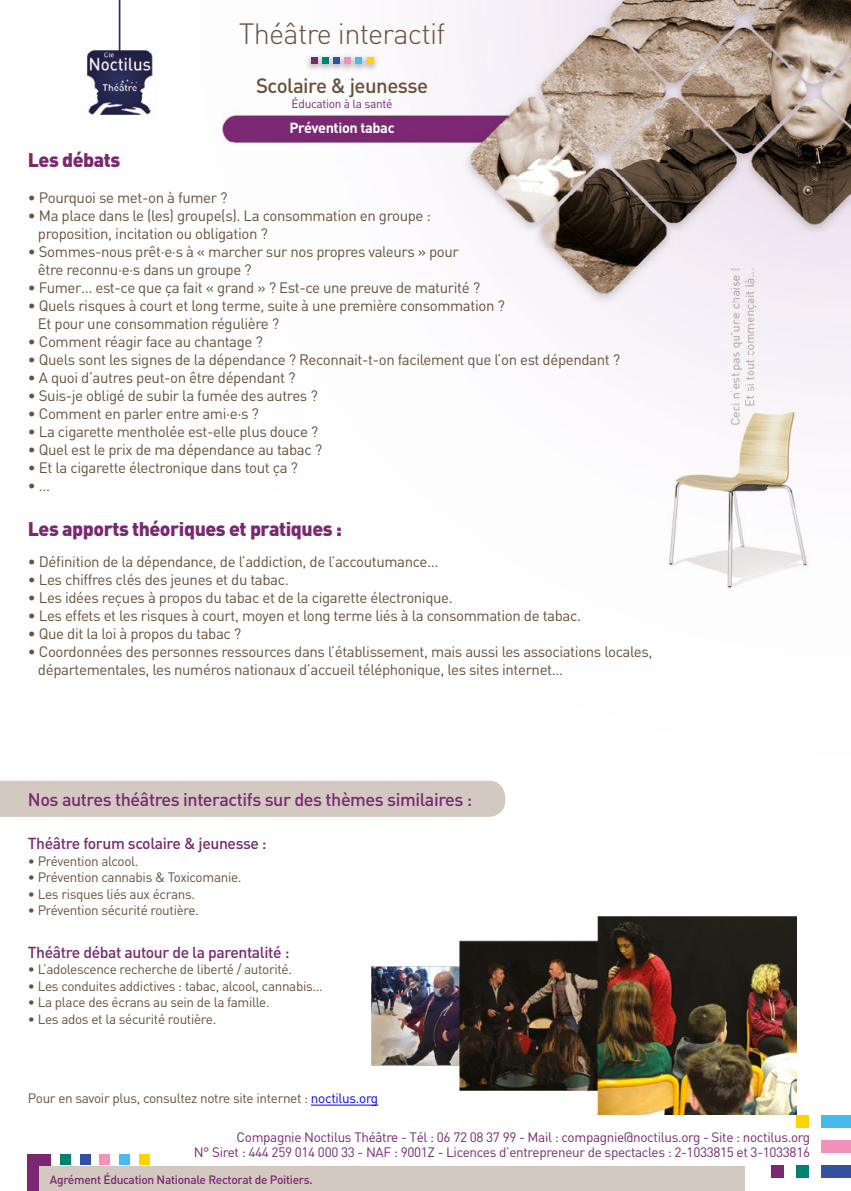
<style>
.page{position:relative;width:851px;height:1191px;background:#fff}
.page>*{position:absolute;margin:0;border:0;box-sizing:border-box;transform-origin:0 0}
.t1{font:300 28.95px "DIN";letter-spacing:-.025em;color:#69513a}
.t2{font:500 20.4px "DIN";letter-spacing:-.025em;color:#69513a}
.t3{font:900 19.5px "DIN";letter-spacing:-.025em;color:#7a2872}
.t4{font:500 18px "DIN";letter-spacing:-.025em;color:#7a2872}
.t5{font:500 15.75px "DIN";letter-spacing:-.025em;color:#7a2872}
.t6{font:15px/18px "DIN";letter-spacing:-.025em;color:#69513a}
.t7{font:700 14.55px "DIN";letter-spacing:-.025em;color:#fff}
.t8{font:13.5px "DIN";letter-spacing:-.025em;color:#69513a}
.t9{font:13.5px/15px "DIN";letter-spacing:-.025em;color:#7a2872;text-align:right}
.t10{font:500 12px "DIN";letter-spacing:-.025em;color:#7a2872}
.t11{font:11.85px "DIN";letter-spacing:-.025em;color:#7a2872}
.s1{color:#00f}
</style>
<div class="page">
<img style="left:27px;top:0;width:823px;height:1190px">
<div style="left:796px;top:1114px;width:12px;height:13px;background:#ffd300"></div>
<div style="left:821px;top:1114px;width:29px;height:13px;background:#47baec"></div>
<div style="left:821px;top:1140px;width:29px;height:12px;background:#f191bc"></div>
<div style="left:821px;top:1165px;width:29px;height:13px;background:#34519f"></div>
<div style="left:796px;top:1165px;width:12px;height:13px;background:#008270"></div>
<div style="left:770px;top:1165px;width:13px;height:13px;background:#7a2872"></div>
<div style="left:139px;top:1154px;width:10px;height:10px;background:#ffd300"></div>
<div style="left:119px;top:1154px;width:11px;height:10px;background:#47baec"></div>
<div style="left:99px;top:1154px;width:11px;height:10px;background:#f191bc"></div>
<div style="left:80px;top:1154px;width:10px;height:10px;background:#34519f"></div>
<div style="left:60px;top:1154px;width:11px;height:10px;background:#008270"></div>
<div style="left:28px;top:1154px;width:23px;height:37px;background:#7a2872"></div>
<div style="left:39px;top:1166px;width:705px;height:25px;background:#d3c9c1"></div>
<div style="left:303px;top:52px;width:77px;height:21px;background:#000;opacity:.5"></div>
<svg style="left:367px;top:58px;width:6px;height:6px"></svg>
<div style="left:355px;top:58px;width:7px;height:6px;background:#47baec"></div>
<div style="left:344px;top:58px;width:7px;height:6px;background:#f191bc"></div>
<svg style="left:311px;top:58px;width:28px;height:6px"></svg>
<hr style="left:311px;top:1104px;width:67px;height:1px;background:#00f">
<div style="left:0;top:780px;width:505px;height:37px;background:#d3c9c1"></div>
<img style="left:372px;top:916px;width:424px;height:198px">
<h1 class="t1" style="left:239px;top:16px;width:208px">Théâtre interactif</h1>
<h2 class="t2" style="left:256px;top:73px;width:173px">Scolaire &amp; jeunesse</h2>
<p class="t11" style="left:291px;top:97px;width:102px">Éducation à la santé</p>
<p class="t7" style="left:289px;top:118px;width:107px">Prévention tabac</p>
<h3 class="t3" style="left:28px;top:147px;width:94px">Les débats</h3>
<p class="t6" style="left:28px;top:189px;width:201px">• Pourquoi se met-on à fumer ?</p>
<p class="t6" style="left:38px;top:207px;width:394px;text-indent:-10px">• Ma place dans le (les) groupe(s). La consommation en groupe : proposition, incitation ou obligation ?</p>
<p class="t6" style="left:38px;top:243px;width:422px;text-indent:-10px">• Sommes-nous prêt·e·s à « marcher sur nos propres valeurs » pour être reconnu·e·s dans un groupe ?</p>
<p class="t6" style="left:28px;top:279px;width:454px">• Fumer… est-ce que ça fait « grand » ? Est-ce une preuve de maturité ?</p>
<p class="t6" style="left:38px;top:297px;width:468px;text-indent:-10px">• Quels risques à court et long terme, suite à une première consommation ?<br>Et pour une consommation régulière ?</p>
<p class="t6" style="left:28px;top:333px;width:236px">• Comment réagir face au chantage ?</p>
<p class="t6" style="left:28px;top:351px;width:593px">• Quels sont les signes de la dépendance ? Reconnait-t-on facilement que l’on est dépendant ?</p>
<p class="t6" style="left:28px;top:369px;width:269px">• A quoi d’autres peut-on être dépendant ?</p>
<p class="t6" style="left:28px;top:387px;width:291px">• Suis-je obligé de subir la fumée des autres ?</p>
<p class="t6" style="left:28px;top:405px;width:232px">• Comment en parler entre ami·e·s ?</p>
<p class="t6" style="left:28px;top:423px;width:292px">• La cigarette mentholée est-elle plus douce ?</p>
<p class="t6" style="left:28px;top:441px;width:296px">• Quel est le prix de ma dépendance au tabac ?</p>
<p class="t6" style="left:28px;top:459px;width:271px">• Et la cigarette électronique dans tout ça ?</p>
<p class="t6" style="left:28px;top:477px;width:24px">• …</p>
<h3 class="t3" style="left:28px;top:516px;width:316px">Les apports théoriques et pratiques :</h3>
<p class="t6" style="left:28px;top:552px;width:412px">• Définition de la dépendance, de l’addiction, de l’accoutumance...</p>
<p class="t6" style="left:28px;top:570px;width:262px">• Les chiffres clés des jeunes et du tabac.</p>
<p class="t6" style="left:28px;top:588px;width:426px">• Les idées reçues à propos du tabac et de la cigarette électronique.</p>
<p class="t6" style="left:28px;top:606px;width:554px">• Les effets et les risques à court, moyen et long terme liés à la consommation de tabac.</p>
<p class="t6" style="left:28px;top:624px;width:215px">• Que dit la loi à propos du tabac ?</p>
<p class="t6" style="left:38px;top:642px;width:616px;text-indent:-10px">• Coordonnées des personnes ressources dans l’établissement, mais aussi les associations locales, départementales, les numéros nationaux d’accueil téléphonique, les sites internet…</p>
<p class="t4" style="left:28px;top:788px;width:446px">Nos autres théâtres interactifs sur des thèmes similaires :</p>
<p class="t5" style="left:28px;top:833px;width:240px">Théâtre forum scolaire &amp; jeunesse :</p>
<p class="t8" style="left:28px;top:852px;width:112px">• Prévention alcool.</p>
<p class="t8" style="left:28px;top:869px;width:215px">• Prévention cannabis &amp; Toxicomanie.</p>
<p class="t8" style="left:28px;top:885px;width:169px">• Les risques liés aux écrans.</p>
<p class="t8" style="left:28px;top:902px;width:172px">• Prévention sécurité routière.</p>
<p class="t5" style="left:28px;top:942px;width:263px">Théâtre débat autour de la parentalité :</p>
<p class="t8" style="left:28px;top:961px;width:266px">• L’adolescence recherche de liberté / autorité.</p>
<p class="t8" style="left:28px;top:977px;width:296px">• Les conduites addictives : tabac, alcool, cannabis…</p>
<p class="t8" style="left:28px;top:994px;width:243px">• La place des écrans au sein de la famille.</p>
<p class="t8" style="left:28px;top:1010px;width:190px">• Les ados et la sécurité routière.</p>
<p class="t8" style="left:28px;top:1090px;width:352px">Pour en savoir plus, consultez notre site internet : <span class="s1">noctilus.org</span></p>
<p class="t9" style="left:194px;top:1129px;width:617px">Compagnie Noctilus Théâtre - Tél : 06 72 08 37 99 - Mail : compagnie@noctilus.org - Site : noctilus.org<br>N° Siret : 444 259 014 000 33 - NAF : 9001Z - Licences d’entrepreneur de spectacles : 2-1033815 et 3-1033816</p>
<p class="t10" style="left:50px;top:1171px;width:264px">Agrément Éducation Nationale Rectorat de Poitiers.</p>
</div>
